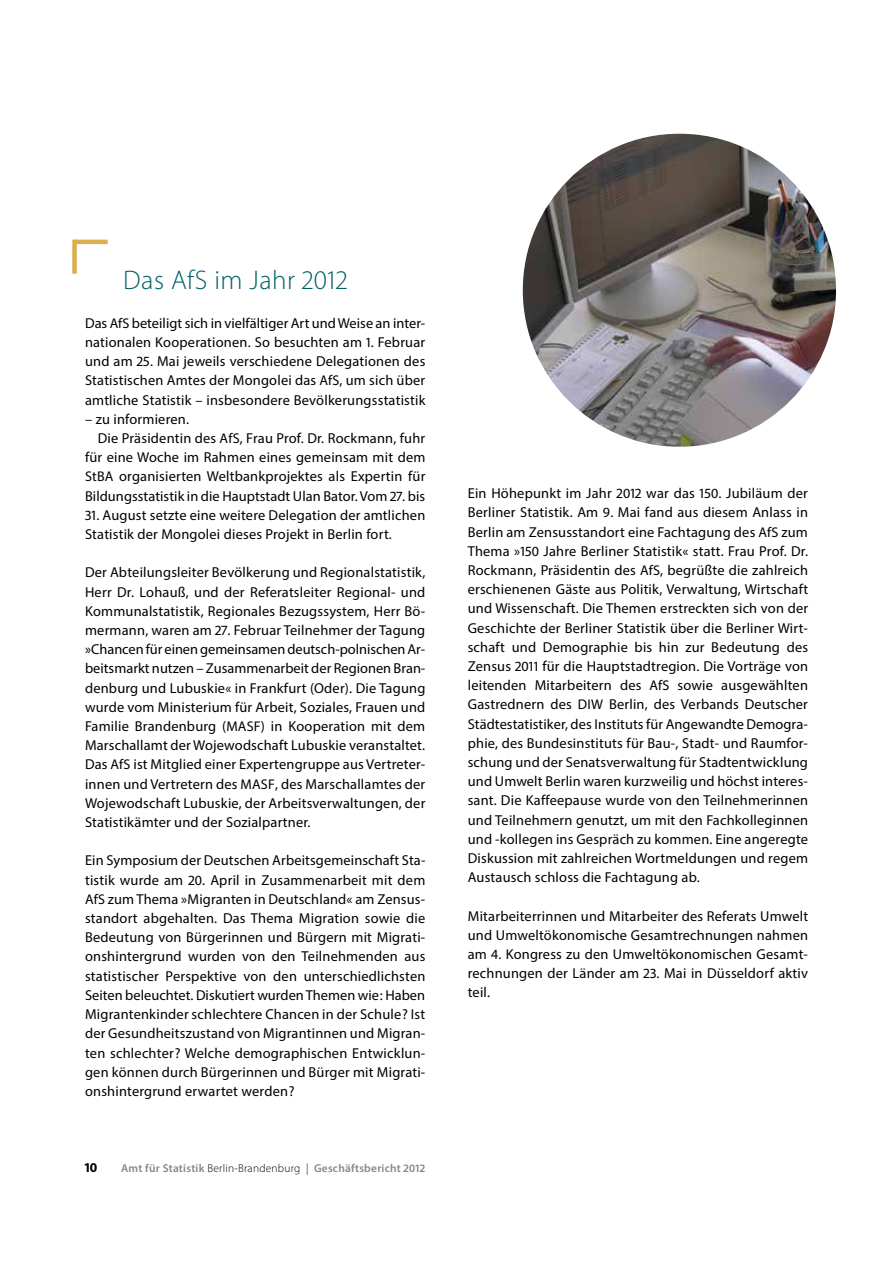
<style>
.page{position:relative;width:893px;height:1263px;background:#fff}
.page>*{position:absolute;margin:0;border:0;box-sizing:border-box;transform-origin:0 0}
.t1{font:300 27px "Myriad Pro";letter-spacing:.02em;color:#005f67}
.t2{font:14.4px/19.2px "Myriad Pro";letter-spacing:.015em;color:#000;text-align:justify}
.t3{font:700 13.5px "Myriad Pro";color:#000}
.t4{font:600 11.4px "Myriad Pro";letter-spacing:.02em;color:#878786}
.s1{font-size:14.1px}
.s2{font-weight:300;color:#000}
</style>
<div class="page">
<div style="left:72px;top:240px;width:5px;height:34px;background:#dbaf4d"></div>
<hr style="left:74px;top:240px;width:34px;height:4px;background:#dbaf4d">
<img style="left:523px;top:134px;width:313px;height:313px;border-radius:157px">
<h1 class="t1" style="left:123px;top:264px;width:225px">Das AfS im Jahr 2012</h1>
<p class="t2" style="left:85px;top:313px;width:342px">Das <span class="s1">AfS</span> beteiligt sich in vielfältiger Art und Weise an inter&shy;nationalen Kooperationen. So besuchten am <span class="s1">1</span>. Februar und am <span class="s1">25</span>. Mai jeweils verschiedene Delegationen des Statistischen Amtes der Mongolei das <span class="s1">AfS</span>, um sich über amtliche Statistik – insbesondere Bevölkerungsstatistik</p>
<p class="t2" style="left:85px;top:409px;width:105px">– zu informieren.</p>
<p class="t2" style="left:98px;top:428px;width:329px">Die Präsidentin des <span class="s1">AfS</span>, Frau Prof. Dr. Rockmann, fuhr</p>
<p class="t2" style="left:85px;top:448px;width:342px">für eine Woche im Rahmen eines gemeinsam mit dem</p>
<p class="t2" style="left:85px;top:467px;width:342px"><span class="s1">StBA</span> organisierten Weltbankprojektes als Expertin für</p>
<p class="t2" style="left:85px;top:486px;width:342px">Bildungsstatistik in die Hauptstadt Ulan Bator. Vom <span class="s1">27</span>. bis</p>
<p class="t2" style="left:85px;top:505px;width:342px"><span class="s1">31</span>. August setzte eine weitere Delegation der amtlichen<br>Statistik der Mongolei dieses Projekt in Berlin fort.</p>
<p class="t2" style="left:85px;top:563px;width:342px">Der Abteilungsleiter Bevölkerung und Regionalstatistik, Herr Dr. Lohauß, und der Referatsleiter Regional- und Kommunalstatistik, Regionales Bezugssystem, Herr Bö&shy;mermann, waren am <span class="s1">27</span>. Februar Teilnehmer der Tagung »Chancen für einen gemeinsamen deutsch-polnischen Ar&shy;beitsmarkt nutzen – Zusammenarbeit der Regionen Bran&shy;denburg und Lubuskie« in Frankfurt (Oder). Die Tagung wurde vom Ministerium für Arbeit, Soziales, Frauen und Familie Brandenburg (<span class="s1">MASF</span>) in Kooperation mit dem Marschallamt der Wojewodschaft Lubuskie veranstaltet.<br>Das <span class="s1">AfS</span> ist Mitglied einer Expertengruppe aus Vertreter&shy;innen und Vertretern des <span class="s1">MASF</span>, des Marschallamtes der Wojewodschaft Lubuskie, der Arbeitsverwaltungen, der Statistikämter und der Sozialpartner.</p>
<p class="t2" style="left:85px;top:851px;width:342px;text-align:left">Ein Symposium der Deutschen Arbeitsgemeinschaft Sta-- tistik wurde am <span class="s1">20</span>. April in Zusammenarbeit mit dem <span class="s1">AfS</span> zum Thema »Migranten in Deutschland« am Zensus&shy;standort abgehalten. Das Thema Migration sowie die Bedeutung von Bürgerinnen und Bürgern mit Migrati&shy;onshintergrund wurden von den Teilnehmenden aus statistischer Perspektive von den unterschiedlichsten Seiten beleuchtet. Diskutiert wurden Themen wie: Haben Migrantenkinder schlechtere Chancen in der Schule? Ist der Gesundheitszustand von Migrantinnen und Migran&shy;ten schlechter? Welche demographischen Entwicklun&shy;gen können durch Bürgerinnen und Bürger mit Migrati&shy;onshintergrund erwartet werden?</p>
<p class="t3" style="left:85px;top:1159px;width:14px">10</p>
<p class="t4" style="left:121px;top:1161px;width:306px">Amt für Statistik <span class="s2">Berlin-Brandenburg |</span> Geschäftsbericht 2012</p>
<p class="t2" style="left:468px;top:483px;width:342px">Ein Höhepunkt im Jahr <span class="s1">2012</span> war das <span class="s1">150</span>. Jubiläum der Berliner Statistik. Am <span class="s1">9</span>. Mai fand aus diesem Anlass in Berlin am Zensusstandort eine Fachtagung des <span class="s1">AfS</span> zum Thema »<span class="s1">150</span> Jahre Berliner Statistik« statt. Frau Prof. Dr.<br>Rockmann, Präsidentin des <span class="s1">AfS</span>, begrüßte die zahlreich erschienenen Gäste aus Politik, Verwaltung, Wirtschaft und Wissenschaft. Die Themen erstreckten sich von der Geschichte der Berliner Statistik über die Berliner Wirt&shy;schaft und Demographie bis hin zur Bedeutung des Zensus <span class="s1">2011</span> für die Hauptstadtregion. Die Vorträge von leitenden Mitarbeitern des <span class="s1">AfS</span> sowie ausgewählten Gastrednern des <span class="s1">DIW</span> Berlin, des Verbands Deutscher Städtestatistiker, des Instituts für Angewandte Demogra&shy;phie, des Bundesinstituts für Bau-, Stadt- und Raumfor&shy;schung und der Senatsverwaltung für Stadtentwicklung und Umwelt Berlin waren kurzweilig und höchst interes&shy;sant. Die Kaffeepause wurde von den Teilnehmerinnen und Teilnehmern genutzt, um mit den Fachkolleginnen und -kollegen ins Gespräch zu kommen. Eine angeregte Diskussion mit zahlreichen Wortmeldungen und regem Austausch schloss die Fachtagung ab.</p>
<p class="t2" style="left:468px;top:906px;width:342px">Mitarbeiterrinnen und Mitarbeiter des Referats Umwelt und Umweltökonomische Gesamtrechnungen nahmen am <span class="s1">4</span>. Kongress zu den Umweltökonomischen Gesamt&shy;rechnungen der Länder am <span class="s1">23</span>. Mai in Düsseldorf aktiv teil.</p>
</div>
